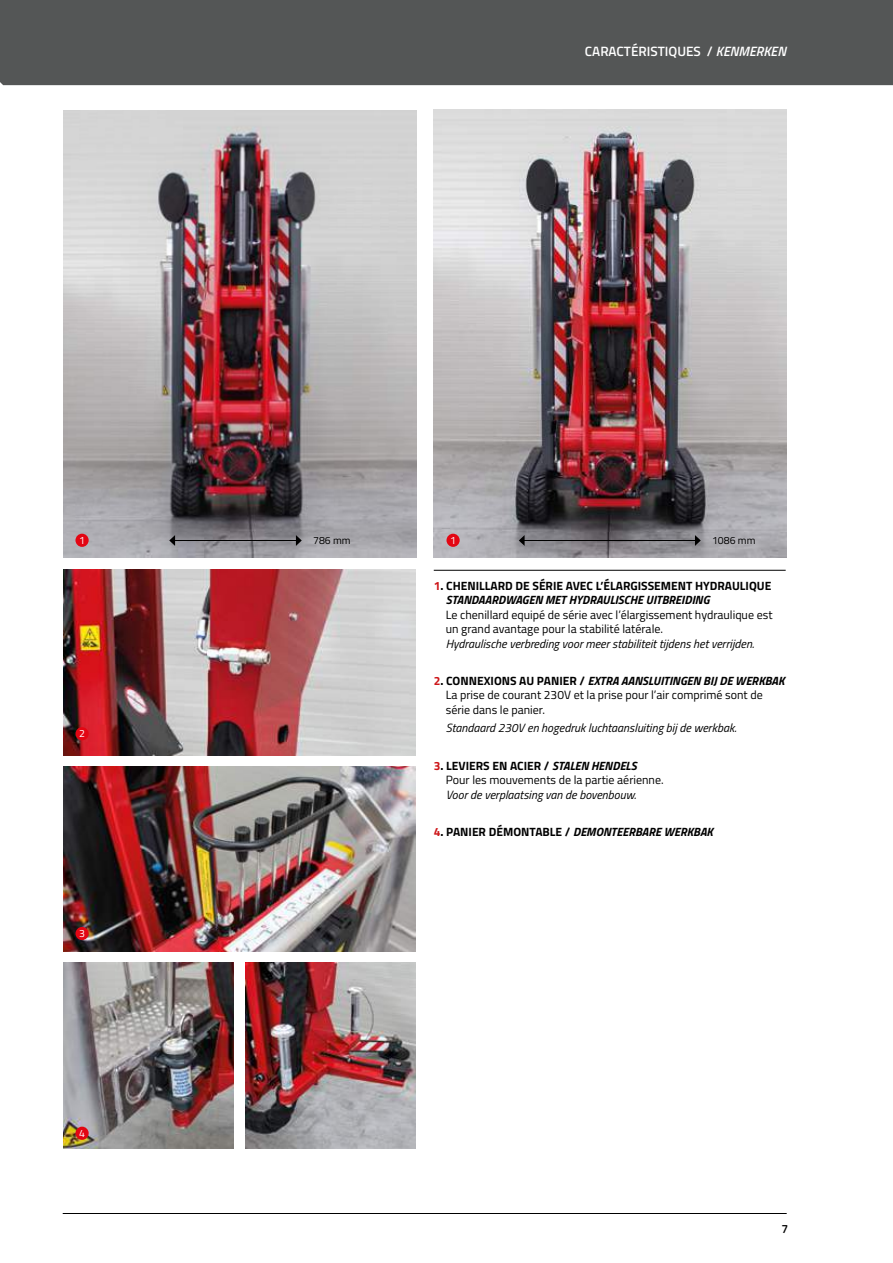
<style>
.page{position:relative;width:893px;height:1263px;background:#fff}
.page>*{position:absolute;margin:0;border:0;box-sizing:border-box;transform-origin:0 0}
.t1{font:600 13.5px "Titillium";color:#fff}
.t2{font:12px/14.4px "Titillium";color:#000}
.t3{font:italic 12px "Titillium";color:#000}
.t4{font:700 12px/14.4px "Titillium";color:#000}
.t5{font:italic 700 12px "Titillium";color:#000}
.t6{font:600 12px "Titillium";color:#000}
.t7{font:10.5px "Titillium";color:#000}
.t8{font:10.5px "Titillium";color:#fff}
.s1{font-style:italic}
.s2{color:#cd171a}
.s3{font-weight:700;color:#cd171a}
.s4{font-weight:700}
.s5{font-weight:700;font-style:italic}
.s6{font-style:normal;color:#cd171a}
.s7{font-style:normal}
</style>
<div class="page">
<div style="left:0;top:0;width:893px;height:85px;background:#545656"></div>
<hr style="left:63px;top:1213px;width:724px;height:1px;background:#000">
<img style="left:64px;top:962px;width:170px;height:186px">
<img style="left:246px;top:962px;width:170px;height:186px">
<img style="left:64px;top:570px;width:352px;height:185px">
<img style="left:64px;top:766px;width:352px;height:185px">
<img style="left:64px;top:111px;width:352px;height:447px">
<img style="left:434px;top:109px;width:352px;height:449px">
<hr style="left:434px;top:570px;width:352px;height:1px;background:#000">
<div style="left:75px;top:534px;width:14px;height:13px;background:#e30613;border-radius:50%"></div>
<div style="left:446px;top:534px;width:14px;height:13px;background:#e30613;border-radius:50%"></div>
<div style="left:75px;top:727px;width:14px;height:13px;background:#e30613;border-radius:50%"></div>
<div style="left:75px;top:927px;width:14px;height:13px;background:#e30613;border-radius:50%"></div>
<div style="left:75px;top:1127px;width:14px;height:13px;background:#e30613;border-radius:50%"></div>
<hr style="left:174px;top:540px;width:123px;height:1px;background:#000">
<svg style="left:169px;top:535px;width:6px;height:11px"></svg>
<svg style="left:296px;top:535px;width:6px;height:11px"></svg>
<hr style="left:524px;top:540px;width:172px;height:1px;background:#000">
<svg style="left:519px;top:535px;width:6px;height:11px"></svg>
<svg style="left:695px;top:535px;width:6px;height:11px"></svg>
<p class="t1" style="left:585px;top:41px;width:203px">CARACTÉRISTIQUES / <span class="s1">KENMERKEN</span></p>
<p class="t7" style="left:313px;top:532px;width:39px">786 mm</p>
<p class="t7" style="left:712px;top:532px;width:45px">1086 mm</p>
<p class="t8" style="left:79px;top:532px;width:7px">1</p>
<p class="t8" style="left:450px;top:532px;width:7px">1</p>
<p class="t8" style="left:79px;top:726px;width:7px">2</p>
<p class="t8" style="left:79px;top:925px;width:7px">3</p>
<p class="t8" style="left:79px;top:1125px;width:7px">4</p>
<p class="t4" style="left:446px;top:578px;width:327px;text-indent:-12px"><span class="s2">1</span>. CHENILLARD DE SÉRIE AVEC L’ÉLARGISSEMENT HYDRAULIQUE<br><span class="s1">STANDAARDWAGEN MET HYDRAULISCHE UITBREIDING</span></p>
<p class="t2" style="left:446px;top:607px;width:328px">Le chenillard equipé de série avec l’élargissement hydraulique est un grand avantage pour la stabilité latérale.</p>
<p class="t3" style="left:446px;top:635px;width:310px">Hydraulische verbreding voor meer stabiliteit tijdens het verrijden.</p>
<p class="t2" style="left:446px;top:673px;width:340px;text-indent:-12px"><span class="s3">2</span><span class="s4">. CONNEXIONS AU PANIER /</span> <span class="s5">EXTRA AANSLUITINGEN BIJ DE WERKBAK<br></span>La prise de courant 230V et la prise pour l’air comprimé sont de série dans le panier.</p>
<p class="t3" style="left:446px;top:719px;width:292px">Standaard 230V en hogedruk luchtaansluiting bij de werkbak.</p>
<p class="t2" style="left:446px;top:758px;width:219px;text-indent:-12px"><span class="s3">3</span><span class="s4">. LEVIERS EN ACIER /</span> <span class="s5">STALEN HENDELS<br></span>Pour les mouvements de la partie aérienne.</p>
<p class="t3" style="left:446px;top:785px;width:192px">Voor de verplaatsing van de bovenbouw.</p>
<p class="t5" style="left:434px;top:822px;width:281px"><span class="s6">4</span><span class="s7">. PANIER DÉMONTABLE /</span> DEMONTEERBARE WERKBAK</p>
<p class="t6" style="left:781px;top:1220px;width:8px">7</p>
</div>
